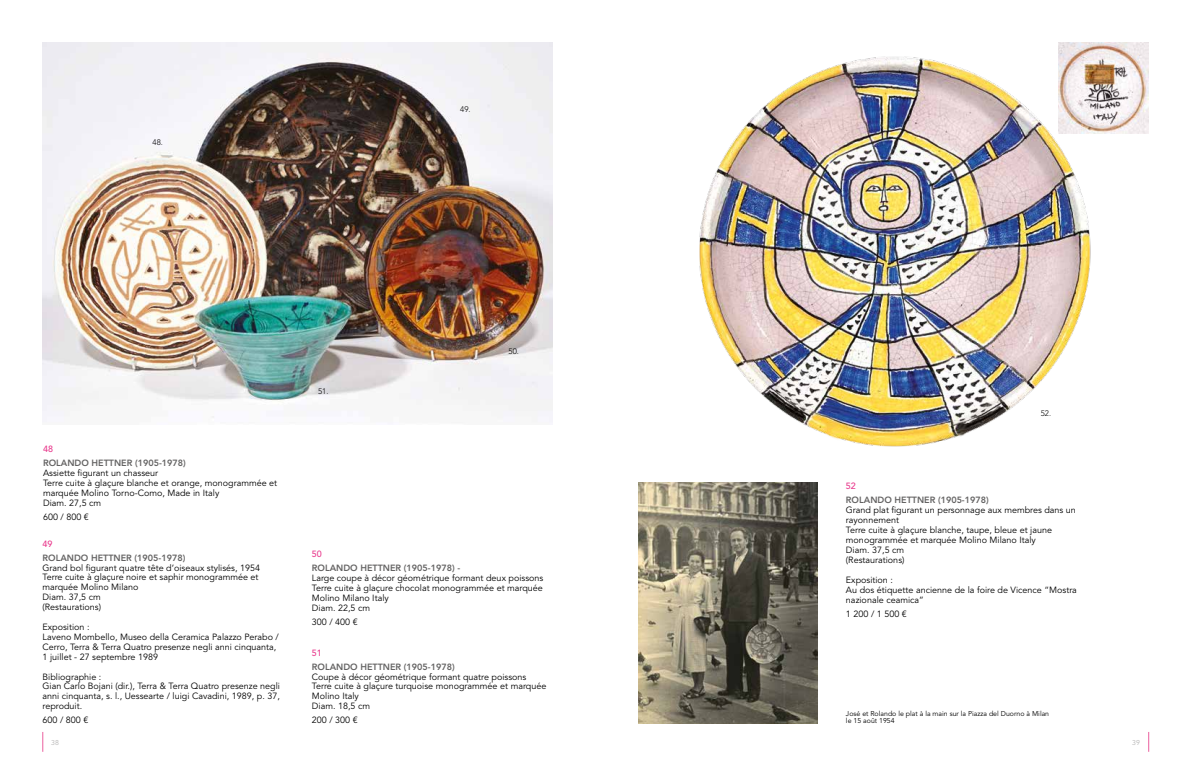
<style>
.page{position:relative;width:1191px;height:766px;background:#fff}
.page>*{position:absolute;margin:0;border:0;box-sizing:border-box;transform-origin:0 0}
.t1{font:9px/9.9px "Avenir LT Std";color:#000}
.t2{font:800 9px "Avenir LT Std";color:#646363}
.t3{font:500 9px "Avenir LT Std";color:#e93a8d}
.t4{font:300 8px "Avenir LT Std";color:#000}
.t5{font:7px/7.7px "Avenir LT Std";color:#000}
.t6{font:7px "Avenir LT Std";color:#b5b4b4}
</style>
<div class="page">
<img style="left:43px;top:43px;width:510px;height:379px">
<img style="left:699px;top:56px;width:450px;height:391px">
<img style="left:1058px;top:43px;width:91px;height:90px">
<img style="left:638px;top:482px;width:179px;height:241px">
<svg style="left:43px;top:732px;width:1px;height:19px"></svg>
<svg style="left:1148px;top:732px;width:1px;height:19px"></svg>
<p class="t4" style="left:153px;top:137px;width:12px">48.</p>
<p class="t4" style="left:460px;top:105px;width:12px">49.</p>
<p class="t3" style="left:43px;top:444px;width:12px">48</p>
<p class="t2" style="left:43px;top:457px;width:144px">ROLANDO HETTNER (1905-1978)</p>
<p class="t1" style="left:43px;top:468px;width:236px">Assiette figurant un chasseur<br>Terre cuite à glaçure blanche et orange, monogrammée et marquée Molino Torno-Como, Made in Italy<br>Diam. 27,5 cm</p>
<p class="t1" style="left:43px;top:512px;width:47px">600 / 800 €</p>
<p class="t3" style="left:43px;top:538px;width:12px">49</p>
<p class="t2" style="left:43px;top:552px;width:144px">ROLANDO HETTNER (1905-1978)</p>
<p class="t1" style="left:43px;top:562px;width:219px">Grand bol figurant quatre tête d’oiseaux stylisés, 1954<br>Terre cuite à glaçure noire et saphir monogrammée et marquée Molino Milano<br>Diam. 37,5 cm<br>(Restaurations)</p>
<p class="t1" style="left:43px;top:622px;width:238px">Exposition :<br>Laveno Mombello, Museo della Ceramica Palazzo Perabo / Cerro, Terra &amp; Terra Quatro presenze negli anni cinquanta, 1 juillet - 27 septembre 1989</p>
<p class="t1" style="left:43px;top:671px;width:239px">Bibliographie :<br>Gian Carlo Bojani (dir.), Terra &amp; Terra Quatro presenze negli anni cinquanta, s. l., Uessearte / luigi Cavadini, 1989, p. 37, reproduit.</p>
<p class="t1" style="left:43px;top:715px;width:47px">600 / 800 €</p>
<p class="t4" style="left:318px;top:387px;width:12px">51.</p>
<p class="t4" style="left:508px;top:346px;width:12px">50.</p>
<p class="t3" style="left:312px;top:548px;width:12px">50</p>
<p class="t2" style="left:312px;top:562px;width:150px">ROLANDO HETTNER (1905-1978) -</p>
<p class="t1" style="left:312px;top:573px;width:233px">Large coupe à décor géométrique formant deux poissons Terre cuite à glaçure chocolat monogrammée et marquée Molino Milano Italy<br>Diam. 22,5 cm</p>
<p class="t1" style="left:312px;top:617px;width:47px">300 / 400 €</p>
<p class="t3" style="left:312px;top:647px;width:12px">51</p>
<p class="t2" style="left:312px;top:661px;width:144px">ROLANDO HETTNER (1905-1978)</p>
<p class="t1" style="left:312px;top:671px;width:236px">Coupe à décor géométrique formant quatre poissons Terre cuite à glaçure turquoise monogrammée et marquée Molino Italy<br>Diam. 18,5 cm</p>
<p class="t1" style="left:312px;top:715px;width:47px">200 / 300 €</p>
<p class="t4" style="left:1040px;top:408px;width:12px">52.</p>
<p class="t3" style="left:846px;top:481px;width:12px">52</p>
<p class="t2" style="left:846px;top:495px;width:144px">ROLANDO HETTNER (1905-1978)</p>
<p class="t1" style="left:846px;top:505px;width:231px">Grand plat figurant un personnage aux membres dans un rayonnement<br>Terre cuite à glaçure blanche, taupe, bleue et jaune monogrammée et marquée Molino Milano Italy<br>Diam. 37,5 cm<br>(Restaurations)</p>
<p class="t1" style="left:846px;top:574px;width:232px">Exposition :<br>Au dos étiquette ancienne de la foire de Vicence “Mostra nazionale ceamica”</p>
<p class="t1" style="left:846px;top:608px;width:62px">1 200 / 1 500 €</p>
<p class="t5" style="left:846px;top:709px;width:205px">José et Rolando le plat à la main sur la Piazza del Duorno à Milan le 15 août 1954</p>
<p class="t6" style="left:51px;top:737px;width:9px">38</p>
<p class="t6" style="left:1132px;top:737px;width:9px">39</p>
</div>
